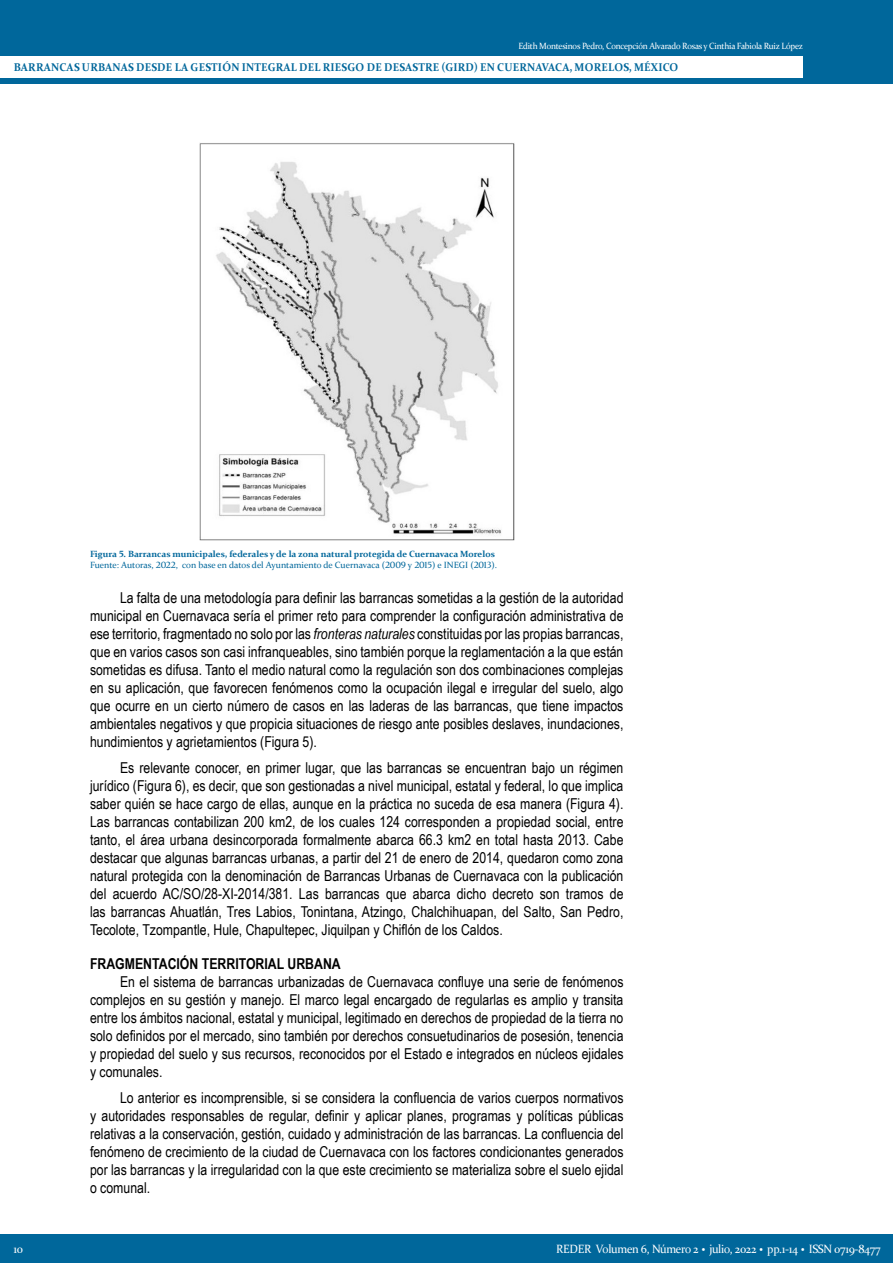
<style>
.page{position:relative;width:893px;height:1263px;background:#fff}
.page>*{position:absolute;margin:0;border:0;box-sizing:border-box;transform-origin:0 0}
.Cuerpo{font:15px/18px "Arial Narrow";color:#000;text-align:justify}
.Subtítulos{font:700 15px "Arial Narrow";color:#000}
.t1{font:12px "Constantia";letter-spacing:-.025em;color:#fff;scale:.95 1}
.t2{font:700 11.25px "Constantia";letter-spacing:.02em;color:#00679b;scale:.95 1}
.Pie_de_foto{font:9px "Constantia";color:#00679b}
.Pie_de_foto-2{font:700 9px "Constantia";color:#00679b}
.t3{font:9px "Constantia";letter-spacing:-.025em;color:#fff;scale:.95 1}
.s1{font-style:italic}
.s2{font-weight:700;font-size:18px}
</style>
<div class="page">
<img style="left:199px;top:143px;width:315px;height:397px">
<div style="left:0;top:0;width:893px;height:84px;background:#00679b"></div>
<div style="left:0;top:56px;width:803px;height:22px;background:#fff"></div>
<div style="left:0;top:1234px;width:893px;height:29px;background:#00679b"></div>
<p class="t3" style="left:518px;top:40px;width:301px">Edith Montesinos Pedro, Concepción Alvarado Rosas y Cinthia Fabiola Ruiz López</p>
<p class="t2" style="left:14px;top:60px;width:701px">BARRANCAS URBANAS DESDE LA GESTIÓN INTEGRAL DEL RIESGO DE DESASTRE (GIRD) EN CUERNAVACA, MORELOS, MÉXICO</p>
<p class="Pie_de_foto-2" style="left:90px;top:548px;width:406px">Figura 5. Barrancas municipales, federales y de la zona natural protegida de Cuernavaca Morelos</p>
<p class="Pie_de_foto" style="left:90px;top:559px;width:408px">Fuente: Autoras, 2022, con base en datos del Ayuntamiento de Cuernavaca (2009 y 2015) e INEGI (2013).</p>
<p class="Cuerpo" style="left:90px;top:588px;width:535px;text-indent:30px">La falta de una metodología para definir las barrancas sometidas a la gestión de la autoridad municipal en Cuernavaca sería el primer reto para comprender la configuración administrativa de ese territorio, fragmentado no solo por las <span class="s1">fronteras naturales</span> constituidas por las propias barrancas, que en varios casos son casi infranqueables, sino también porque la reglamentación a la que están sometidas es difusa. Tanto el medio natural como la regulación son dos combinaciones complejas en su aplicación, que favorecen fenómenos como la ocupación ilegal e irregular del suelo, algo que ocurre en un cierto número de casos en las laderas de las barrancas, que tiene impactos ambientales negativos y que propicia situaciones de riesgo ante posibles deslaves, inundaciones, hundimientos y agrietamientos (Figura 5).</p>
<p class="Cuerpo" style="left:90px;top:758px;width:535px;text-indent:30px">Es relevante conocer, en primer lugar, que las barrancas se encuentran bajo un régimen jurídico (Figura 6), es decir, que son gestionadas a nivel municipal, estatal y federal, lo que implica saber quién se hace cargo de ellas, aunque en la práctica no suceda de esa manera (Figura 4).<br>Las barrancas contabilizan 200 km2, de los cuales 124 corresponden a propiedad social, entre tanto, el área urbana desincorporada formalmente abarca 66.3 km2 en total hasta 2013. Cabe destacar que algunas barrancas urbanas, a partir del 21 de enero de 2014, quedaron como zona natural protegida con la denominación de Barrancas Urbanas de Cuernavaca con la publicación del acuerdo AC/SO/28-XI-2014/381. Las barrancas que abarca dicho decreto son tramos de las barrancas Ahuatlán, Tres Labios, Tonintana, Atzingo, Chalchihuapan, del Salto, San Pedro, Tecolote, Tzompantle, Hule, Chapultepec, Jiquilpan y Chiflón de los Caldos.</p>
<p class="Subtítulos" style="left:90px;top:953px;width:252px">FRAGMENTACIÓN TERRITORIAL URBANA</p>
<p class="Cuerpo" style="left:90px;top:972px;width:535px;text-indent:30px">En el sistema de barrancas urbanizadas de Cuernavaca confluye una serie de fenómenos complejos en su gestión y manejo. El marco legal encargado de regularlas es amplio y transita entre los ámbitos nacional, estatal y municipal, legitimado en derechos de propiedad de la tierra no solo definidos por el mercado, sino también por derechos consuetudinarios de posesión, tenencia y propiedad del suelo y sus recursos, reconocidos por el Estado e integrados en núcleos ejidales y comunales.</p>
<p class="Cuerpo" style="left:90px;top:1088px;width:535px;text-indent:30px">Lo anterior es incomprensible, si se considera la confluencia de varios cuerpos normativos y autoridades responsables de regular, definir y aplicar planes, programas y políticas públicas relativas a la conservación, gestión, cuidado y administración de las barrancas. La confluencia del fenómeno de crecimiento de la ciudad de Cuernavaca con los factores condicionantes generados por las barrancas y la irregularidad con la que este crecimiento se materializa sobre el suelo ejidal o comunal.</p>
<p class="t1" style="left:14px;top:1241px;width:11px">10</p>
<p class="t1" style="left:556px;top:1240px;width:343px">REDER Volumen 6, Número 2 <span class="s2">·</span> julio, 2022 <span class="s2">·</span> pp.1-14 <span class="s2">·</span> ISSN 0719-8477</p>
</div>
